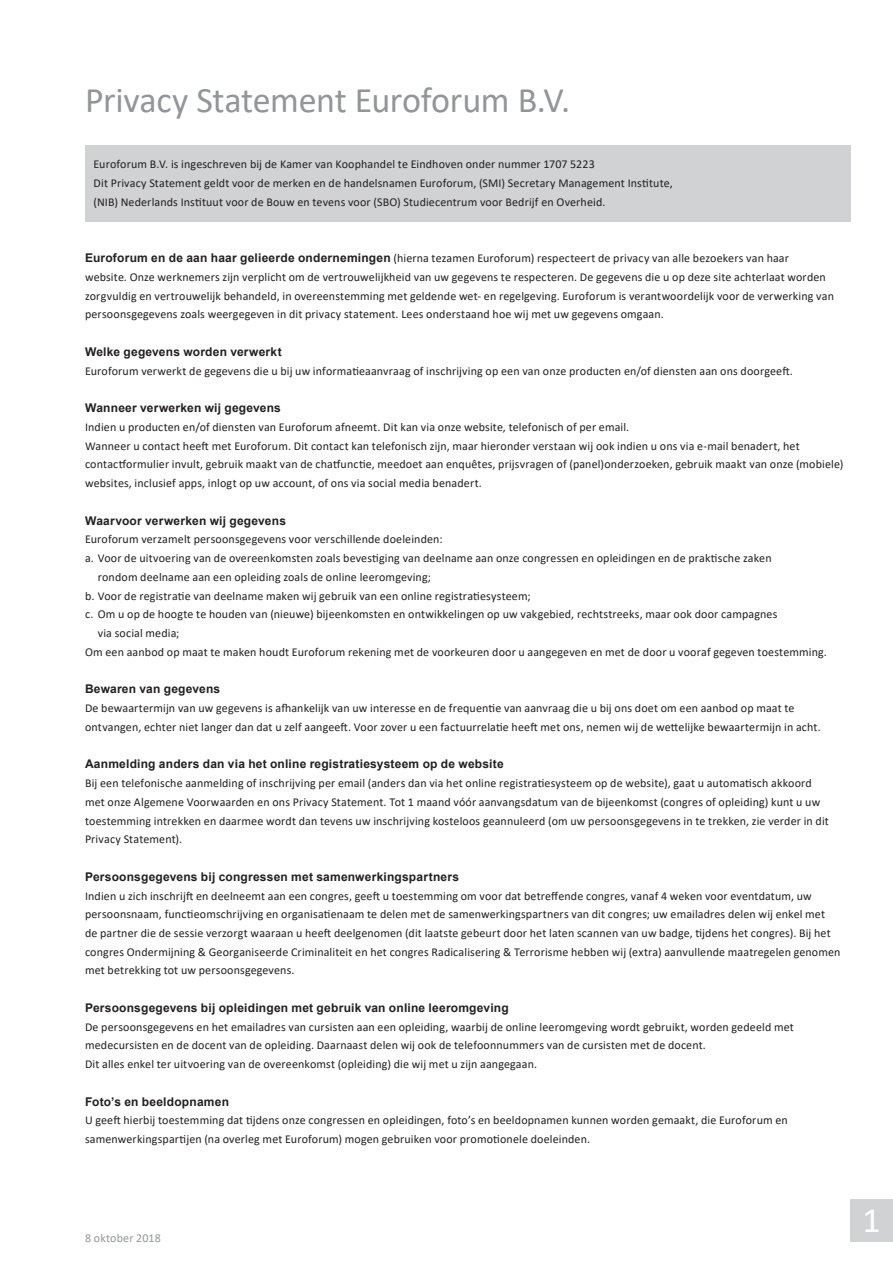
<style>
.page{position:relative;width:893px;height:1263px;background:#fff}
.page>*{position:absolute;margin:0;border:0;box-sizing:border-box;transform-origin:0 0}
.t1{font:36px "Calibri";letter-spacing:-.01em;color:#939598}
.t2{font:36px "Calibri";color:#fff}
.t3{font:12px/18.8px "Calibri";letter-spacing:.01em;color:#231f20}
.t4{font:700 12px "Arial";letter-spacing:.02em;color:#231f20}
.t5{font:12px "Calibri";letter-spacing:.01em;color:#939598}
.s1{font-family:"Arial";font-weight:700}
</style>
<div class="page">
<div style="left:85px;top:146px;width:765px;height:76px;background:#d1d2d4"></div>
<div style="left:850px;top:1199px;width:43px;height:43px;background:#d1d2d4"></div>
<h1 class="t1" style="left:85px;top:75px;width:487px">Privacy Statement Euroforum B.V.</h1>
<p class="t3" style="left:94px;top:155px;width:581px">Euroforum B.V. is ingeschreven bij de Kamer van Koophandel te Eindhoven onder nummer 1707 5223<br>Dit Privacy Statement geldt voor de merken en de handelsnamen Euroforum, (SMI) Secretary Management Institute, (NIB) Nederlands Instituut voor de Bouw en tevens voor (SBO) Studiecentrum voor Bedrijf en Overheid.</p>
<p class="t3" style="left:85px;top:248px;width:750px"><span class="s1">Euroforum en de aan haar gelieerde ondernemingen</span> (hierna tezamen Euroforum) respecteert de privacy van alle bezoekers van haar<br>website. Onze werknemers zijn verplicht om de vertrouwelijkheid van uw gegevens te respecteren. De gegevens die u op deze site achterlaat worden zorgvuldig en vertrouwelijk behandeld, in overeenstemming met geldende wet- en regelgeving. Euroforum is verantwoordelijk voor de verwerking van persoonsgegevens zoals weergegeven in dit privacy statement. Lees onderstaand hoe wij met uw gegevens omgaan.</p>
<p class="t4" style="left:85px;top:343px;width:198px">Welke gegevens worden verwerkt</p>
<p class="t3" style="left:85px;top:361px;width:709px">Euroforum verwerkt de gegevens die u bij uw informatieaanvraag of inschrijving op een van onze producten en/of diensten aan ons doorgeeft.</p>
<p class="t4" style="left:85px;top:399px;width:197px">Wanneer verwerken wij gegevens</p>
<p class="t3" style="left:85px;top:417px;width:760px">Indien u producten en/of diensten van Euroforum afneemt. Dit kan via onze website, telefonisch of per email.<br>Wanneer u contact heeft met Euroforum. Dit contact kan telefonisch zijn, maar hieronder verstaan wij ook indien u ons via e-mail benadert, het contactformulier invult, gebruik maakt van de chatfunctie, meedoet aan enquêtes, prijsvragen of (panel)onderzoeken, gebruik maakt van onze (mobiele) websites, inclusief apps, inlogt op uw account, of ons via social media benadert.</p>
<p class="t4" style="left:85px;top:512px;width:202px">Waarvoor verwerken wij gegevens</p>
<p class="t3" style="left:85px;top:530px;width:359px">Euroforum verzamelt persoonsgegevens voor verschillende doeleinden:</p>
<p class="t3" style="left:85px;top:548px;width:688px">a. Voor de uitvoering van de overeenkomsten zoals bevestiging van deelname aan onze congressen en opleidingen en de praktische zaken</p>
<p class="t3" style="left:98px;top:567px;width:335px">rondom deelname aan een opleiding zoals de online leeromgeving;</p>
<p class="t3" style="left:85px;top:586px;width:447px">b. Voor de registratie van deelname maken wij gebruik van een online registratiesysteem;</p>
<p class="t3" style="left:85px;top:605px;width:694px">c. Om u op de hoogte te houden van (nieuwe) bijeenkomsten en ontwikkelingen op uw vakgebied, rechtstreeks, maar ook door campagnes</p>
<p class="t3" style="left:98px;top:623px;width:83px">via social media;</p>
<p class="t3" style="left:85px;top:642px;width:743px">Om een aanbod op maat te maken houdt Euroforum rekening met de voorkeuren door u aangegeven en met de door u vooraf gegeven toestemming.</p>
<p class="t4" style="left:85px;top:681px;width:137px">Bewaren van gegevens</p>
<p class="t3" style="left:85px;top:698px;width:737px">De bewaartermijn van uw gegevens is afhankelijk van uw interesse en de frequentie van aanvraag die u bij ons doet om een aanbod op maat te ontvangen, echter niet langer dan dat u zelf aangeeft. Voor zover u een factuurrelatie heeft met ons, nemen wij de wettelijke bewaartermijn in acht.</p>
<p class="t4" style="left:85px;top:755px;width:420px">Aanmelding anders dan via het online registratiesysteem op de website</p>
<p class="t3" style="left:85px;top:773px;width:745px">Bij een telefonische aanmelding of inschrijving per email (anders dan via het online registratiesysteem op de website), gaat u automatisch akkoord met onze Algemene Voorwaarden en ons Privacy Statement. Tot 1 maand vóór aanvangsdatum van de bijeenkomst (congres of opleiding) kunt u uw toestemming intrekken en daarmee wordt dan tevens uw inschrijving kosteloos geannuleerd (om uw persoonsgegevens in te trekken, zie verder in dit Privacy Statement).</p>
<p class="t4" style="left:85px;top:868px;width:376px">Persoonsgegevens bij congressen met samenwerkingspartners</p>
<p class="t3" style="left:85px;top:886px;width:757px">Indien u zich inschrijft en deelneemt aan een congres, geeft u toestemming om voor dat betreffende congres, vanaf 4 weken voor eventdatum, uw persoonsnaam, functieomschrijving en organisatienaam te delen met de samenwerkingspartners van dit congres; uw emailadres delen wij enkel met<br>de partner die de sessie verzorgt waaraan u heeft deelgenomen (dit laatste gebeurt door het laten scannen van uw badge, tijdens het congres). Bij het congres Ondermijning &amp; Georganiseerde Criminaliteit en het congres Radicalisering &amp; Terrorisme hebben wij (extra) aanvullende maatregelen genomen met betrekking tot uw persoonsgegevens.</p>
<p class="t4" style="left:85px;top:999px;width:425px">Persoonsgegevens bij opleidingen met gebruik van online leeromgeving</p>
<p class="t3" style="left:85px;top:1017px;width:710px">De persoonsgegevens en het emailadres van cursisten aan een opleiding, waarbij de online leeromgeving wordt gebruikt, worden gedeeld met medecursisten en de docent van de opleiding. Daarnaast delen wij ook de telefoonnummers van de cursisten met de docent.<br>Dit alles enkel ter uitvoering van de overeenkomst (opleiding) die wij met u zijn aangegaan.</p>
<p class="t4" style="left:85px;top:1093px;width:146px">Foto’s en beeldopnamen</p>
<p class="t3" style="left:85px;top:1111px;width:704px">U geeft hierbij toestemming dat tijdens onze congressen en opleidingen, foto’s en beeldopnamen kunnen worden gemaakt, die Euroforum en samenwerkingspartijen (na overleg met Euroforum) mogen gebruiken voor promotionele doeleinden.</p>
<p class="t5" style="left:85px;top:1229px;width:77px">8 oktober 2018</p>
<h1 class="t2" style="left:863px;top:1195px;width:20px">1</h1>
</div>
